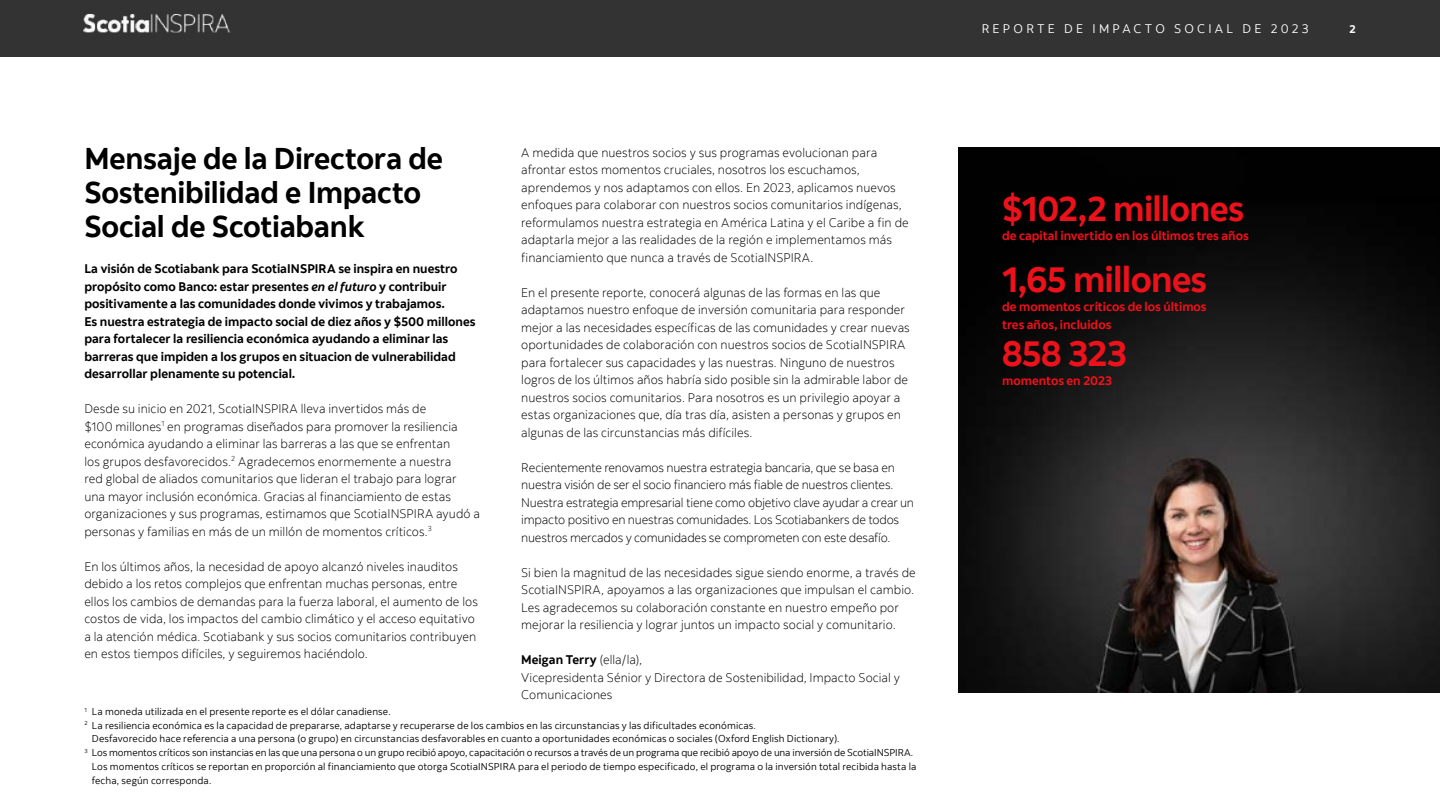
<style>
.page{position:relative;width:1440px;height:810px;background:#fff}
.page>*{position:absolute;margin:0;border:0;box-sizing:border-box;transform-origin:0 0}
.t1{font:700 35.88px "Scotia";letter-spacing:-.02em;color:#ec111a}
.t2{font:700 35px "Scotia";letter-spacing:-.02em;color:#ec111a}
.t3{font:700 30px/33.8px "Scotia";letter-spacing:-.01em;color:#000}
.t4{font:300 12.5px/17.5px "Scotia";color:#000}
.t5{font:700 12.5px/17.5px "Scotia";color:#000}
.t6{font:700 12.5px/17.4px "Scotia";color:#ec111a}
.t7{font:12.5px "Scotia";letter-spacing:.26em;color:#fff}
.t8{font:700 11.25px "Scotia";color:#fff}
.t9{font:10px "Scotia";letter-spacing:.01em;color:#000}
.t10{font:10px "Scotia";letter-spacing:-.01em;color:#000}
.s1{font-style:italic}
.s2{font-weight:700}
</style>
<div class="page">
<div style="left:0;top:0;width:1440px;height:57px;background:#333"></div>
<img style="left:83px;top:14px;width:147px;height:19px">
<img style="left:958px;top:148px;width:482px;height:545px">
<h3 class="t3" style="left:84px;top:142px;width:360px">Mensaje de la Directora de<br>Sostenibilidad e Impacto<br>Social de Scotiabank</h3>
<p class="t5" style="left:84px;top:260px;width:393px">La visión de Scotiabank para ScotiaINSPIRA se inspira en nuestro propósito como Banco: estar presentes <span class="s1">en el futuro</span> y contribuir positivamente a las comunidades donde vivimos y trabajamos.<br>Es nuestra estrategia de impacto social de diez años y $500 millones para fortalecer la resiliencia económica ayudando a eliminar las barreras que impiden a los grupos en situacion de vulnerabilidad desarrollar plenamente su potencial.</p>
<p class="t4" style="left:84px;top:400px;width:397px">Desde su inicio en 2021, ScotiaINSPIRA lleva invertidos más de<br>$100 millones<sup>1</sup> en programas diseñados para promover la resiliencia económica ayudando a eliminar las barreras a las que se enfrentan<br>los grupos desfavorecidos.<sup>2</sup> Agradecemos enormemente a nuestra<br>red global de aliados comunitarios que lideran el trabajo para lograr una mayor inclusión económica. Gracias al financiamiento de estas organizaciones y sus programas, estimamos que ScotiaINSPIRA ayudó a personas y familias en más de un millón de momentos críticos.<sup>3</sup></p>
<p class="t4" style="left:84px;top:557px;width:395px">En los últimos años, la necesidad de apoyo alcanzó niveles inauditos debido a los retos complejos que enfrentan muchas personas, entre ellos los cambios de demandas para la fuerza laboral, el aumento de los costos de vida, los impactos del cambio climático y el acceso equitativo a la atención médica. Scotiabank y sus socios comunitarios contribuyen en estos tiempos difíciles, y seguiremos haciéndolo.</p>
<p class="t4" style="left:521px;top:143px;width:389px">A medida que nuestros socios y sus programas evolucionan para afrontar estos momentos cruciales, nosotros los escuchamos, aprendemos y nos adaptamos con ellos. En 2023, aplicamos nuevos enfoques para colaborar con nuestros socios comunitarios indígenas, reformulamos nuestra estrategia en América Latina y el Caribe a fin de adaptarla mejor a las realidades de la región e implementamos más financiamiento que nunca a través de ScotiaINSPIRA.</p>
<p class="t4" style="left:521px;top:283px;width:390px">En el presente reporte, conocerá algunas de las formas en las que adaptamos nuestro enfoque de inversión comunitaria para responder mejor a las necesidades específicas de las comunidades y crear nuevas oportunidades de colaboración con nuestros socios de ScotiaINSPIRA para fortalecer sus capacidades y las nuestras. Ninguno de nuestros logros de los últimos años habría sido posible sin la admirable labor de nuestros socios comunitarios. Para nosotros es un privilegio apoyar a estas organizaciones que, día tras día, asisten a personas y grupos en algunas de las circunstancias más difíciles.</p>
<p class="t4" style="left:521px;top:458px;width:394px">Recientemente renovamos nuestra estrategia bancaria, que se basa en nuestra visión de ser el socio financiero más fiable de nuestros clientes.<br>Nuestra estrategia empresarial tiene como objetivo clave ayudar a crear un impacto positivo en nuestras comunidades. Los Scotiabankers de todos nuestros mercados y comunidades se comprometen con este desafío.</p>
<p class="t4" style="left:521px;top:563px;width:396px">Si bien la magnitud de las necesidades sigue siendo enorme, a través de ScotiaINSPIRA, apoyamos a las organizaciones que impulsan el cambio.<br>Les agradecemos su colaboración constante en nuestro empeño por mejorar la resiliencia y lograr juntos un impacto social y comunitario.</p>
<p class="t4" style="left:521px;top:651px;width:380px"><span class="s2">Meigan Terry</span> (ella/la),<br>Vicepresidenta Sénior y Directora de Sostenibilidad, Impacto Social y<br>Comunicaciones</p>
<p class="t9" style="left:84px;top:705px;width:308px"><sup>1</sup> La moneda utilizada en el presente reporte es el dólar canadiense.</p>
<p class="t9" style="left:84px;top:719px;width:673px"><sup>2</sup> La resiliencia económica es la capacidad de prepararse, adaptarse y recuperarse de los cambios en las circunstancias y las dificultades económicas.</p>
<p class="t9" style="left:92px;top:733px;width:749px">Desfavorecido hace referencia a una persona (o grupo) en circunstancias desfavorables en cuanto a oportunidades económicas o sociales (Oxford English Dictionary).</p>
<p class="t10" style="left:84px;top:747px;width:830px"><sup>3</sup> Los momentos críticos son instancias en las que una persona o un grupo recibió apoyo, capacitación o recursos a través de un programa que recibió apoyo de una inversión de ScotiaINSPIRA.</p>
<p class="t9" style="left:92px;top:760px;width:826px">Los momentos críticos se reportan en proporción al financiamiento que otorga ScotiaINSPIRA para el periodo de tiempo especificado, el programa o la inversión total recibida hasta la</p>
<p class="t9" style="left:92px;top:774px;width:121px">fecha, según corresponda.</p>
<p class="t7" style="left:982px;top:21px;width:328px">REPORTE DE IMPACTO SOCIAL DE 2023</p>
<p class="t8" style="left:1349px;top:22px;width:8px">2</p>
<h2 class="t2" style="left:1002px;top:186px;width:243px">$102,2 millones</h2>
<p class="t6" style="left:1002px;top:227px;width:248px">de capital invertido en los últimos tres años</p>
<h1 class="t1" style="left:1002px;top:257px;width:206px">1,65 millones</h1>
<p class="t6" style="left:1002px;top:298px;width:206px">de momentos críticos de los últimos tres años, incluidos</p>
<h1 class="t1" style="left:1002px;top:331px;width:126px">858 323</h1>
<p class="t6" style="left:1002px;top:372px;width:111px">momentos en 2023</p>
</div>
